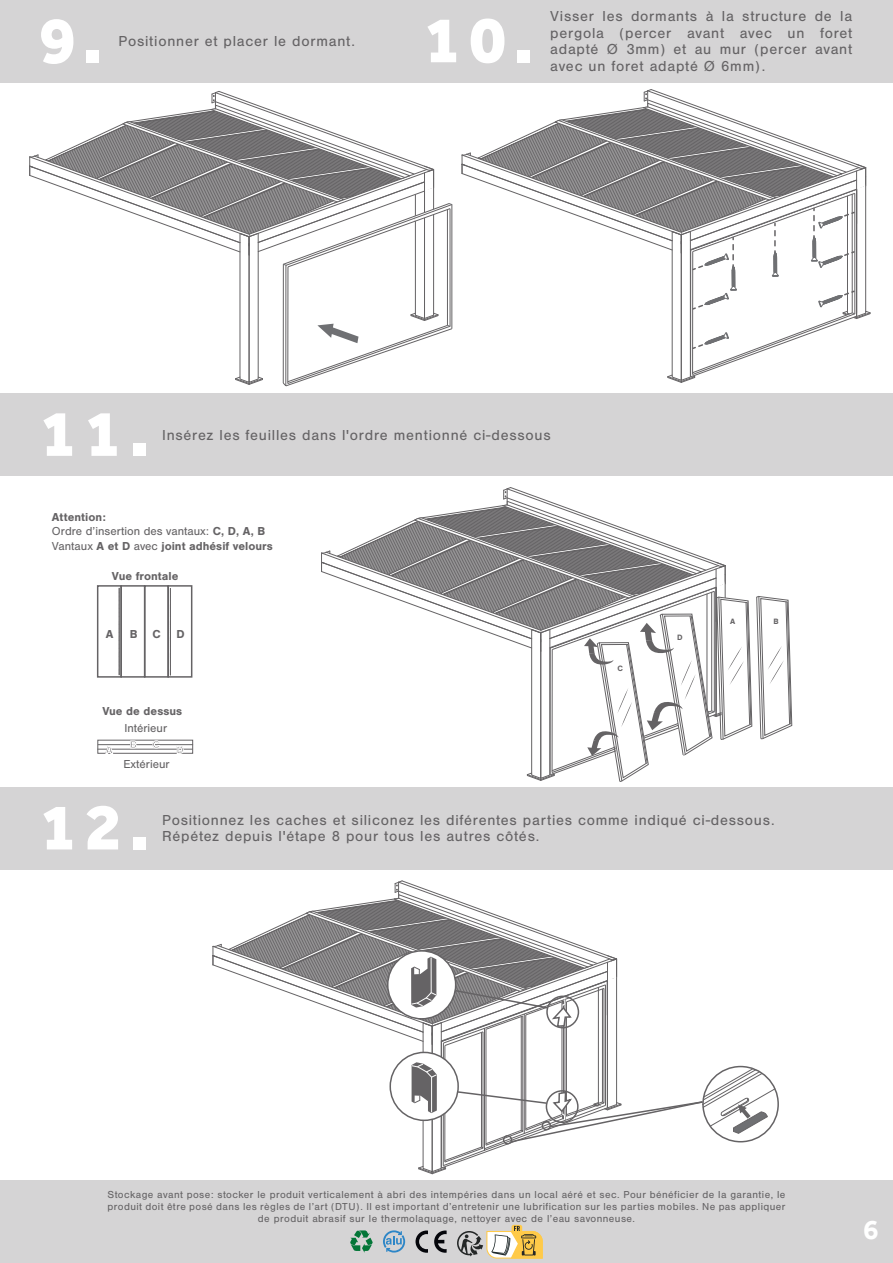
<style>
.page{position:relative;width:893px;height:1263px;background:#fff}
.page>*{position:absolute;margin:0;border:0;box-sizing:border-box;transform-origin:0 0}
.t1{font:800 67.5px "Effra";color:#fff}
.t2{font:700 28.5px "Effra";color:#fff}
.t3{font:15px/16.5px "Nimbus San";letter-spacing:.05em;color:#656365}
.t4{font:700 12px/14.4px "Nimbus San";color:#656365}
.t5{font:12px "Nimbus San";color:#656365}
.t6{font:10.5px/12px "Nimbus San";letter-spacing:.04em;color:#656365;text-align:center}
.t7{font:700 10.5px "Nimbus San";color:#656365}
.t8{font:700 8.1px "Nimbus San";color:#656365}
.s1{font-weight:400}
</style>
<div class="page">
<div style="left:97px;top:585px;width:25px;height:93px;border:2px solid #656365"></div>
<div style="left:120px;top:585px;width:25px;height:93px;border:2px solid #656365"></div>
<div style="left:144px;top:585px;width:25px;height:93px;border:2px solid #656365"></div>
<div style="left:167px;top:585px;width:25px;height:93px;border:2px solid #656365"></div>
<div style="left:97px;top:740px;width:96px;height:14px;border:1px solid #656365"></div>
<hr style="left:97px;top:749px;width:96px;height:1px;background:#656365">
<hr style="left:98px;top:744px;width:95px;height:1px;background:#656365">
<svg style="left:105px;top:748px;width:8px;height:6px"></svg>
<svg style="left:130px;top:740px;width:7px;height:6px"></svg>
<svg style="left:153px;top:740px;width:7px;height:6px"></svg>
<svg style="left:177px;top:748px;width:7px;height:6px"></svg>
<svg style="left:119px;top:588px;width:1px;height:87px"></svg>
<hr style="left:170px;top:588px;width:1px;height:87px;background:#656365">
<svg style="left:321px;top:487px;width:471px;height:295px"></svg>
<svg style="left:212px;top:880px;width:564px;height:294px"></svg>
<div style="left:546px;top:995px;width:33px;height:33px;border:2px solid #656365;border-radius:50%"></div>
<div style="left:0;top:394px;width:893px;height:82px;background:#d5d4d5"></div>
<div style="left:0;top:787px;width:893px;height:82px;background:#d5d4d5"></div>
<div style="left:0;top:0;width:893px;height:82px;background:#d5d4d5"></div>
<div style="left:0;top:1181px;width:893px;height:82px;background:#d5d4d5"></div>
<svg style="left:462px;top:89px;width:409px;height:294px"></svg>
<svg style="left:29px;top:91px;width:424px;height:296px"></svg>
<svg style="left:350px;top:1230px;width:23px;height:23px"></svg>
<svg style="left:416px;top:1230px;width:12px;height:23px"></svg>
<svg style="left:434px;top:1230px;width:13px;height:23px"></svg>
<svg style="left:383px;top:1230px;width:22px;height:22px"></svg>
<svg style="left:457px;top:1225px;width:86px;height:33px"></svg>
<h1 class="t1" style="left:38px;top:0;width:66px">9.</h1>
<p class="t3" style="left:119px;top:33px;width:238px">Positionner et placer le dormant.</p>
<h1 class="t1" style="left:424px;top:-1px;width:110px">10.</h1>
<p class="t3" style="left:550px;top:8px;width:304px;text-align:justify">Visser les dormants à la structure de la pergola (percer avant avec un foret adapté Ø 3mm) et au mur (percer avant avec un foret adapté Ø 6mm).</p>
<h1 class="t1" style="left:40px;top:393px;width:110px">11.</h1>
<p class="t3" style="left:162px;top:427px;width:390px">Insérez les feuilles dans l'ordre mentionné ci-dessous</p>
<p class="t4" style="left:52px;top:510px;width:222px">Attention:<br><span class="s1">Ordre d’insertion des vantaux:</span> C, D, A, B<br><span class="s1">Vantaux</span> A et D <span class="s1">avec</span> joint adhésif velours</p>
<p class="t4" style="left:112px;top:569px;width:68px">Vue frontale</p>
<p class="t4" style="left:106px;top:627px;width:9px">A</p>
<p class="t4" style="left:130px;top:627px;width:32px">B C</p>
<p class="t4" style="left:176px;top:627px;width:10px">D</p>
<p class="t4" style="left:102px;top:704px;width:81px">Vue de dessus</p>
<p class="t7" style="left:106px;top:744px;width:8px">A</p>
<p class="t5" style="left:124px;top:722px;width:44px">Intérieur</p>
<p class="t5" style="left:123px;top:758px;width:48px">Extérieur</p>
<p class="t7" style="left:130px;top:738px;width:8px">B</p>
<p class="t7" style="left:152px;top:738px;width:9px">C</p>
<p class="t7" style="left:176px;top:744px;width:9px">D</p>
<p class="t8" style="left:617px;top:664px;width:7px">C</p>
<p class="t8" style="left:677px;top:633px;width:7px">D</p>
<p class="t8" style="left:730px;top:617px;width:7px">A</p>
<p class="t8" style="left:773px;top:617px;width:7px">B</p>
<h1 class="t1" style="left:40px;top:787px;width:110px">12.</h1>
<p class="t3" style="left:162px;top:812px;width:614px">Positionnez les caches et siliconez les diférentes parties comme indiqué ci-dessous.<br>Répétez depuis l'étape 8 pour tous les autres côtés.</p>
<p class="t6" style="left:108px;top:1189px;width:679px">Stockage avant pose: stocker le produit verticalement à abri des intempéries dans un local aéré et sec. Pour bénéficier de la garantie, le produit doit être posé dans les règles de l’art (DTU). Il est important d’entretenir une lubrification sur les parties mobiles. Ne pas appliquer de produit abrasif sur le thermolaquage, nettoyer avec de l’eau savonneuse.</p>
<h2 class="t2" style="left:863px;top:1213px;width:17px">6</h2>
</div>
